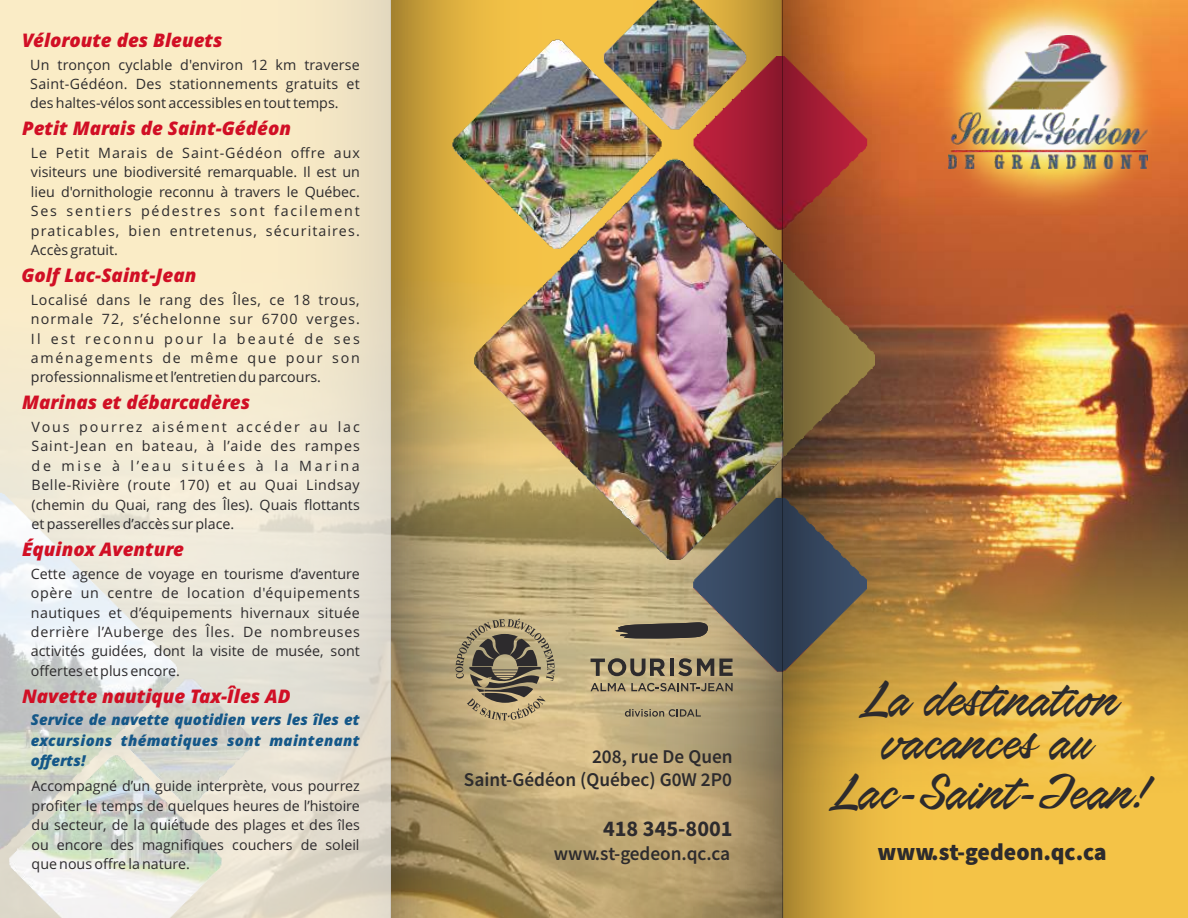
<style>
.page{position:relative;width:1188px;height:918px;background:#fff}
.page>*{position:absolute;margin:0;border:0;box-sizing:border-box;transform-origin:0 0}
.t1{font:48px/43px "Airways PERSONALUSEONLY";color:#2d2b2d;text-align:center}
.t2{font:900 24px "Source Sans Pro";color:#2d2b2d}
.t3{font:700 22.5px "Source Sans Pro";color:#2d2b2d}
.t4{font:600 19.5px/23.4px "Source Sans Pro";color:#2d2b2d;text-align:right}
.t5{font:italic 800 18.75px "Open Sans";color:#d10f25}
.t6{font:italic 800 15px/20.4px "Open Sans";letter-spacing:.025em;color:#145788;text-align:justify}
.t7{font:14.25px/19.4px "Open Sans";color:#2d2b2d;text-align:justify}
</style>
<div class="page">
<img style="left:1162px;top:0;width:26px;height:918px">
<img style="left:578px;top:0;width:584px;height:918px">
<img style="left:949px;top:36px;width:199px;height:132px">
<img style="left:542px;top:0;width:89px;height:57px">
<img style="left:542px;top:57px;width:89px;height:78px">
<img style="left:542px;top:135px;width:89px;height:424px">
<img style="left:391px;top:0;width:151px;height:918px">
<img style="left:631px;top:0;width:151px;height:918px">
<svg style="left:782px;top:0;width:152px;height:918px;background:#a86e36"></svg>
<div style="left:0;top:0;width:391px;height:918px;background:#fefefe;opacity:.7"></div>
<svg style="left:616px;top:622px;width:94px;height:17px;background:#504a41"></svg>
<svg style="left:591px;top:658px;width:74px;height:18px"></svg>
<hr style="left:670px;top:659px;width:4px;height:17px;background:#2d2b2d">
<svg style="left:678px;top:658px;width:55px;height:18px"></svg>
<svg style="left:591px;top:683px;width:142px;height:8px"></svg>
<svg style="left:625px;top:709px;width:76px;height:8px"></svg>
<svg style="left:456px;top:619px;width:99px;height:101px;background:#968869"></svg>
<h3 class="t5" style="left:22px;top:33px;width:202px">Véloroute des Bleuets</h3>
<p class="t7" style="left:30px;top:56px;width:331px">Un tronçon cyclable d'environ 12 km traverse Saint-Gédéon. Des stationnements gratuits et des haltes-vélos sont accessibles en tout temps.</p>
<p class="t7" style="left:31px;top:145px;width:330px">Le Petit Marais de Saint-Gédéon offre aux visiteurs une biodiversité remarquable. Il est un lieu d'ornithologie reconnu à travers le Québec.<br>Ses sentiers pédestres sont facilement praticables, bien entretenus, sécuritaires.<br>Accès gratuit.</p>
<h3 class="t5" style="left:22px;top:121px;width:271px">Petit Marais de Saint-Gédéon</h3>
<h3 class="t5" style="left:21px;top:268px;width:177px">Golf Lac-Saint-Jean</h3>
<p class="t7" style="left:31px;top:291px;width:330px">Localisé dans le rang des Îles, ce 18 trous, normale 72, s’échelonne sur 6700 verges.<br>Il est reconnu pour la beauté de ses aménagements de même que pour son professionnalisme et l’entretien du parcours.</p>
<h3 class="t5" style="left:22px;top:395px;width:230px">Marinas et débarcadères</h3>
<p class="t7" style="left:32px;top:419px;width:330px">Vous pourrez aisément accéder au lac Saint-Jean en bateau, à l’aide des rampes de mise à l’eau situées à la Marina Belle-Rivière (route 170) et au Quai Lindsay (chemin du Quai, rang des Îles). Quais flottants et passerelles d’accès sur place.</p>
<p class="t7" style="left:31px;top:565px;width:330px">Cette agence de voyage en tourisme d’aventure opère un centre de location d'équipements nautiques et d’équipements hivernaux située derrière l’Auberge des Îles. De nombreuses activités guidées, dont la visite de musée, sont offertes et plus encore.</p>
<p class="t6" style="left:31px;top:711px;width:330px">Service de navette quotidien vers les îles et excursions thématiques sont maintenant offerts!</p>
<p class="t7" style="left:32px;top:778px;width:330px">Accompagné d’un guide interprète, vous pourrez profiter le temps de quelques heures de l’histoire du secteur, de la quiétude des plages et des îles ou encore des magnifiques couchers de soleil que nous offre la nature.</p>
<h3 class="t5" style="left:22px;top:542px;width:164px">Équinox Aventure</h3>
<h3 class="t5" style="left:22px;top:688px;width:270px">Navette nautique Tax-Îles AD</h3>
<h3 class="t4" style="left:464px;top:746px;width:270px">208, rue De Quen<br>Saint-Gédéon (Québec) G0W 2P0</h3>
<h3 class="t3" style="left:603px;top:819px;width:131px">418 345-8001</h3>
<h3 class="t4" style="left:554px;top:843px;width:178px">www.st-gedeon.qc.ca</h3>
<h1 class="t1" style="left:858px;top:682px;width:263px">La destination vacances au</h1>
<h1 class="t1" style="left:828px;top:775px;width:323px">Lac-Saint-Jean!</h1>
<h2 class="t2" style="left:878px;top:842px;width:230px">www.st-gedeon.qc.ca</h2>
</div>
